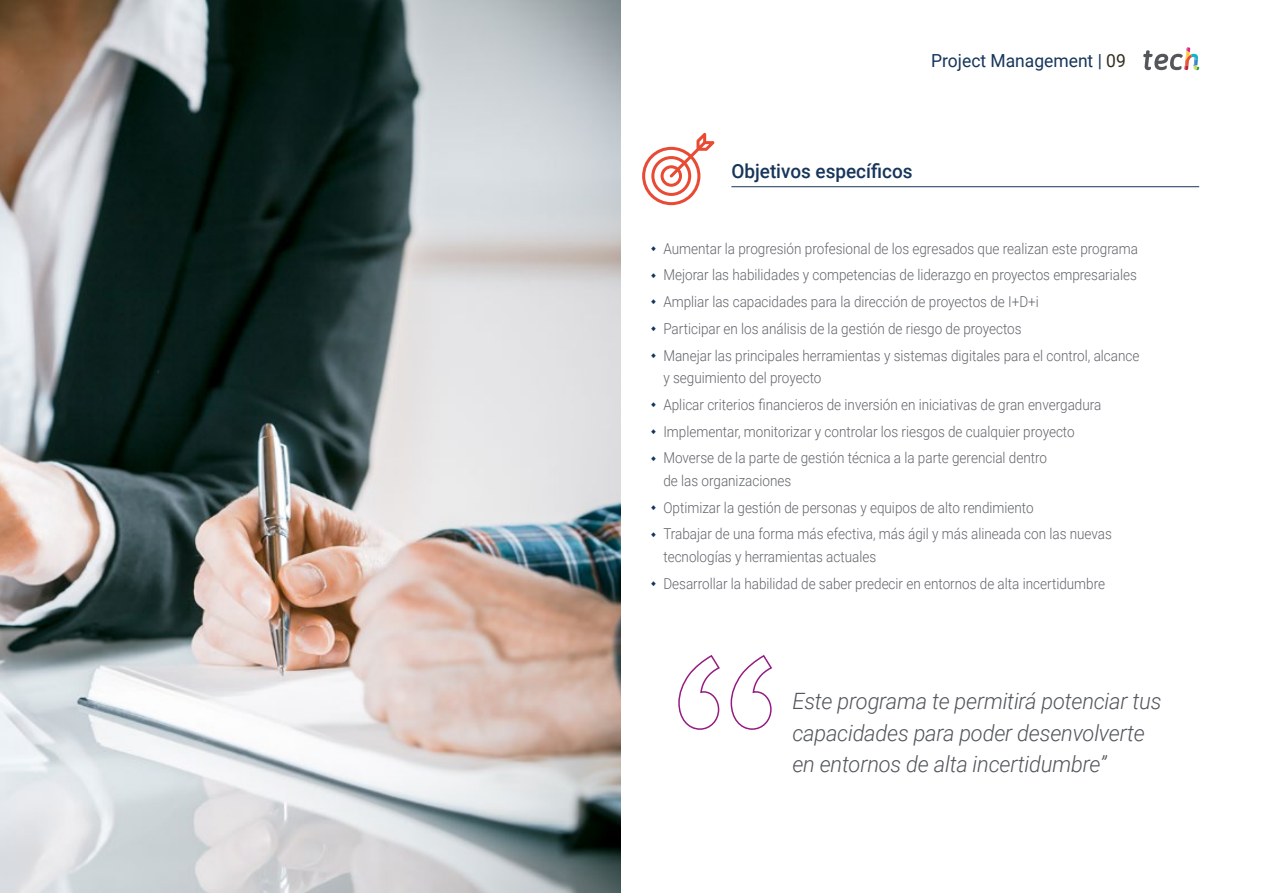
<style>
.page{position:relative;width:1263px;height:893px;background:#fff}
.page>*{position:absolute;margin:0;border:0;box-sizing:border-box;transform-origin:0 0}
.t1{font:italic 300 22.5px/31.5px "Roboto";letter-spacing:-.01em;color:#52555b}
.t2{font:500 19.5px "Roboto";color:#17355b}
.t3{font:18px "Roboto";color:#16355a}
.t4{font:300 15px/26.7px "Roboto";color:#61646a;scale:.9 1}
.s1{color:#143459}
.s2{color:#312e20}
</style>
<div class="page">
<img style="left:0;top:0;width:621px;height:893px">
<svg style="left:1143px;top:47px;width:56px;height:24px"></svg>
<svg style="left:678px;top:655px;width:94px;height:75px"></svg>
<hr style="left:731px;top:186px;width:468px;height:1px;background:#17355b">
<svg style="left:642px;top:133px;width:72px;height:72px"></svg>
<p class="t3" style="left:931px;top:48px;width:196px">Project Management <span class="s1">|</span> <span class="s2">09</span></p>
<h2 class="t2" style="left:731px;top:158px;width:183px">Objetivos específicos</h2>
<p class="t4" style="left:663px;top:234px;width:530px">Aumentar la progresión profesional de los egresados que realizan este programa Mejorar las habilidades y competencias de liderazgo en proyectos empresariales Ampliar las capacidades para la dirección de proyectos de I+D+i<br>Participar en los análisis de la gestión de riesgo de proyectos<br>Manejar las principales herramientas y sistemas digitales para el control, alcance</p>
<p class="t4" style="left:663px;top:364px;width:488px">y seguimiento del proyecto<br>Aplicar criterios financieros de inversión en iniciativas de gran envergadura Implementar, monitorizar y controlar los riesgos de cualquier proyecto Moverse de la parte de gestión técnica a la parte gerencial dentro</p>
<p class="t4" style="left:663px;top:467px;width:500px">de las organizaciones<br>Optimizar la gestión de personas y equipos de alto rendimiento<br>Trabajar de una forma más efectiva, más ágil y más alineada con las nuevas</p>
<p class="t4" style="left:663px;top:543px;width:492px">tecnologías y herramientas actuales<br>Desarrollar la habilidad de saber predecir en entornos de alta incertidumbre</p>
<h1 class="t1" style="left:792px;top:685px;width:371px">Este programa te permitirá potenciar tus capacidades para poder desenvolverte en entornos de alta incertidumbre”</h1>
</div>
